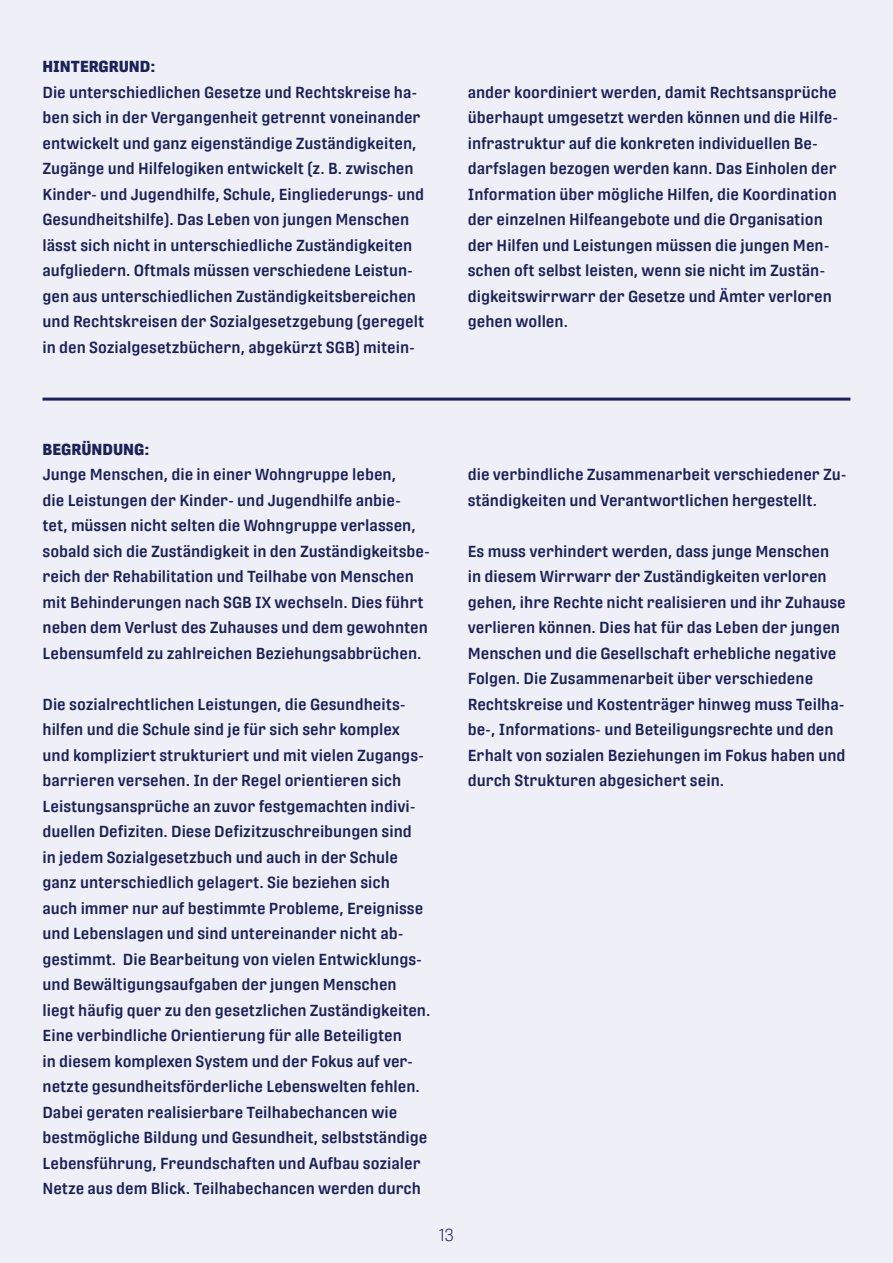
<style>
.page{position:relative;width:893px;height:1263px;background:#efeff7}
.page>*{position:absolute;margin:0;border:0;box-sizing:border-box;transform-origin:0 0}
.t1{font:300 17.25px "Protipo Narrow";color:#1c2258}
.t2{font:600 15.9px/25.5px "Protipo Narrow";color:#1c2258}
.t3{font:800 15.9px "Protipo Narrow";color:#1c2258}
</style>
<div class="page">
<hr style="left:43px;top:398px;width:807px;height:3px;background:#1c2258">
<p class="t3" style="left:43px;top:57px;width:115px">HINTERGRUND:</p>
<p class="t2" style="left:43px;top:79px;width:383px">Die unterschiedlichen Gesetze und Rechtskreise ha&shy;ben sich in der Vergangenheit getrennt voneinander entwickelt und ganz eigenständige Zuständigkeiten, Zugänge und Hilfelogiken entwickelt (z. B. zwischen Kinder- und Jugendhilfe, Schule, Eingliederungs- und Gesundheitshilfe). Das Leben von jungen Menschen lässt sich nicht in unterschiedliche Zuständigkeiten aufgliedern. Oftmals müssen verschiedene Leistun&shy;gen aus unterschiedlichen Zuständigkeitsbereichen und Rechtskreisen der Sozialgesetzgebung (geregelt in den Sozialgesetzbüchern, abgekürzt SGB) mitein-</p>
<p class="t2" style="left:468px;top:79px;width:372px">ander koordiniert werden, damit Rechtsansprüche überhaupt umgesetzt werden können und die Hilfe&shy;infrastruktur auf die konkreten individuellen Be&shy;darfslagen bezogen werden kann. Das Einholen der Information über mögliche Hilfen, die Koordination der einzelnen Hilfeangebote und die Organisation der Hilfen und Leistungen müssen die jungen Men&shy;schen oft selbst leisten, wenn sie nicht im Zustän&shy;digkeitswirrwarr der Gesetze und Ämter verloren gehen wollen.</p>
<p class="t3" style="left:43px;top:440px;width:108px">BEGRÜNDUNG:</p>
<p class="t2" style="left:43px;top:462px;width:389px">Junge Menschen, die in einer Wohngruppe leben,<br>die Leistungen der Kinder- und Jugendhilfe anbie&shy;tet, müssen nicht selten die Wohngruppe verlassen, sobald sich die Zuständigkeit in den Zuständigkeitsbe&shy;reich der Rehabilitation und Teilhabe von Menschen mit Behinderungen nach SGB IX wechseln. Dies führt neben dem Verlust des Zuhauses und dem gewohnten Lebensumfeld zu zahlreichen Beziehungsabbrüchen.</p>
<p class="t2" style="left:43px;top:691px;width:389px">Die sozialrechtlichen Leistungen, die Gesundheits&shy;hilfen und die Schule sind je für sich sehr komplex und kompliziert strukturiert und mit vielen Zugangs&shy;barrieren versehen. In der Regel orientieren sich Leistungsansprüche an zuvor festgemachten indivi&shy;duellen Defiziten. Diese Defizitzuschreibungen sind<br>in jedem Sozialgesetzbuch und auch in der Schule ganz unterschiedlich gelagert. Sie beziehen sich<br>auch immer nur auf bestimmte Probleme, Ereignisse und Lebenslagen und sind untereinander nicht ab&shy;gestimmt. Die Bearbeitung von vielen Entwicklungs&shy;und Bewältigungsaufgaben der jungen Menschen liegt häufig quer zu den gesetzlichen Zuständigkeiten.<br>Eine verbindliche Orientierung für alle Beteiligten<br>in diesem komplexen System und der Fokus auf ver&shy;netzte gesundheitsförderliche Lebenswelten fehlen.<br>Dabei geraten realisierbare Teilhabechancen wie bestmögliche Bildung und Gesundheit, selbstständige Lebensführung, Freundschaften und Aufbau sozialer Netze aus dem Blick. Teilhabechancen werden durch</p>
<p class="t1" style="left:439px;top:1224px;width:17px">13</p>
<p class="t2" style="left:468px;top:462px;width:381px">die verbindliche Zusammenarbeit verschiedener Zu&shy;ständigkeiten und Verantwortlichen hergestellt.</p>
<p class="t2" style="left:468px;top:538px;width:380px">Es muss verhindert werden, dass junge Menschen in diesem Wirrwarr der Zuständigkeiten verloren gehen, ihre Rechte nicht realisieren und ihr Zuhause verlieren können. Dies hat für das Leben der jungen Menschen und die Gesellschaft erhebliche negative Folgen. Die Zusammenarbeit über verschiedene Rechtskreise und Kostenträger hinweg muss Teilha&shy;be-, Informations- und Beteiligungsrechte und den Erhalt von sozialen Beziehungen im Fokus haben und durch Strukturen abgesichert sein.</p>
</div>
